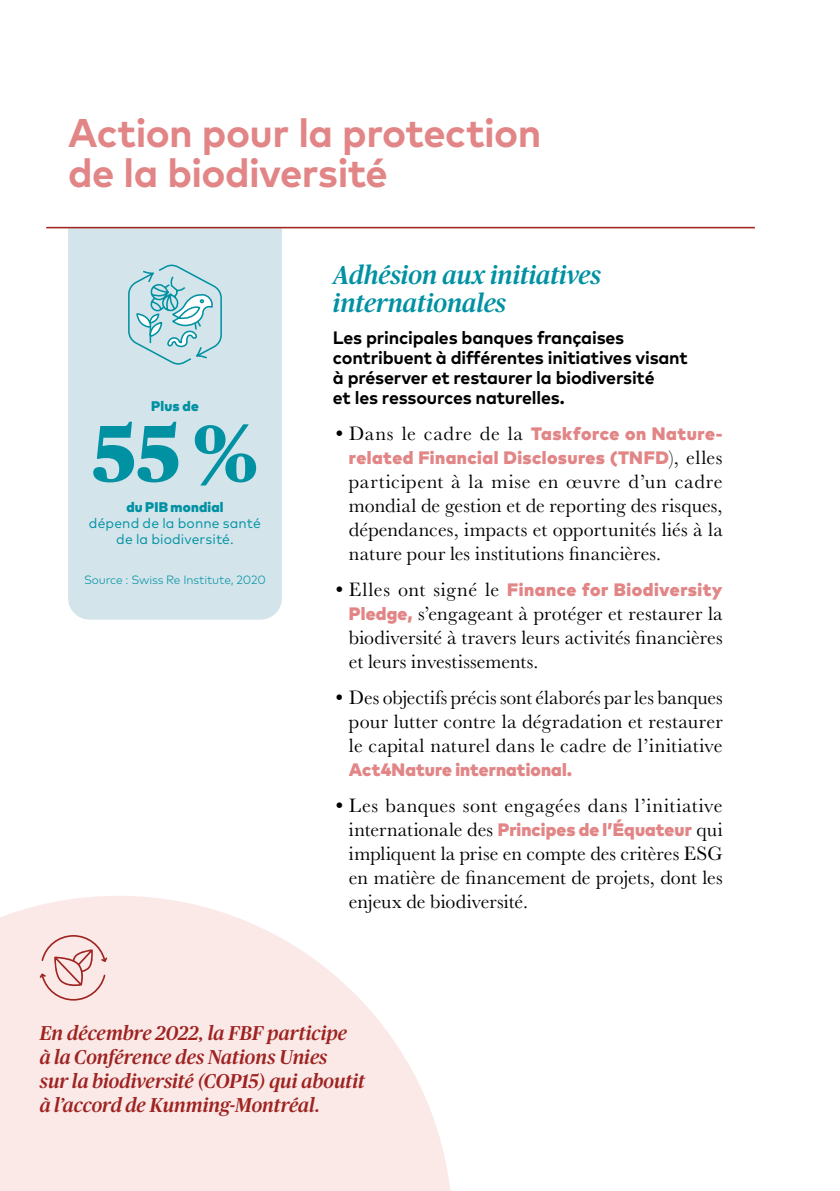
<style>
.page{position:relative;width:840px;height:1191px;background:#fff}
.page>*{position:absolute;margin:0;border:0;box-sizing:border-box;transform-origin:0 0}
.t1{font:900 80px "Publico";color:#0091a2}
.t2{font:700 40px/40px "Mark Pro";letter-spacing:-.015em;color:#e28586}
.t3{font:italic 500 26px/28px "Publico";color:#0091a2}
.t4{font:20px/24px "Baskerville URW";letter-spacing:.01em;color:#000;text-align:justify}
.t5{font:italic 500 20px/24px "Publico";color:#9e2321}
.t6{font:20px "Baskerville URW";letter-spacing:.03em;color:#000}
.t7{font:900 18px/24px "Mark Pro";letter-spacing:.02em;color:#e28586;text-align:right}
.t8{font:700 18px/20px "Mark Pro";letter-spacing:-.01em;color:#000}
.t9{font:14px/16px "Mark Pro";letter-spacing:.01em;color:#0091a2;text-align:center}
.t10{font:900 14px "Mark Pro";letter-spacing:.015em;color:#0091a2}
.t11{font:300 12px "Mark Pro";letter-spacing:-.01em;color:#0091a2}
.s1{font-family:"Baskerville URW";font-weight:400;font-size:20px;color:#000}
.s2{font-family:"Mark Pro";font-weight:900;font-size:18px;color:#e28586}
</style>
<div class="page">
<div style="left:68px;top:228px;width:214px;height:391px;background:#d3e4eb"></div>
<svg style="left:0;top:896px;width:450px;height:295px;fill:#fae9e7"></svg>
<hr style="left:46px;top:227px;width:708px;height:1px;background:#9e2321">
<svg style="left:127px;top:264px;width:95px;height:101px;background:#b6d9e1"></svg>
<svg style="left:40px;top:935px;width:67px;height:65px;background:#ecccca"></svg>
<h2 class="t2" style="left:68px;top:110px;width:474px">Action pour la protection de la biodiversité</h2>
<p class="t10" style="left:151px;top:396px;width:49px">Plus de</p>
<h1 class="t1" style="left:92px;top:409px;width:167px">55%</h1>
<p class="t10" style="left:126px;top:496px;width:99px">du PIB mondial</p>
<p class="t9" style="left:89px;top:513px;width:173px">dépend de la bonne santé de la biodiversité.</p>
<p class="t11" style="left:84px;top:570px;width:183px">Source : Swiss Re Institute, 2020</p>
<h3 class="t3" style="left:333px;top:260px;width:269px">Adhésion aux initiatives internationales</h3>
<p class="t8" style="left:333px;top:326px;width:356px">Les principales banques françaises contribuent à différentes initiatives visant à préserver et restaurer la biodiversité<br>et les ressources naturelles.</p>
<p class="t7" style="left:333px;top:420px;width:391px"><span class="s1">•Dans le cadre de la</span> Taskforce on Nature&shy;related Financial Disclosures (TNFD<span class="s1">), elles</span></p>
<p class="t4" style="left:349px;top:468px;width:375px">participent à la mise en œuvre d’un cadre mondial de gestion et de reporting des risques, dépendances, impacts et opportunités liés à la nature pour les institutions financières.</p>
<p class="t7" style="left:333px;top:576px;width:391px"><span class="s1">•Elles ont signé le</span> Finance for Biodiversity</p>
<p class="t4" style="left:349px;top:600px;width:375px"><span class="s2">Pledge,</span> s’engageant à protéger et restaurer la biodiversité à travers leurs activités financières et leurs investissements.</p>
<p class="t4" style="left:349px;top:684px;width:375px;text-indent:-16px">•Des objectifs précis sont élaborés par les banques pour lutter contre la dégradation et restaurer le capital naturel dans le cadre de l’initiative</p>
<p class="t7" style="left:349px;top:756px;width:225px">Act4Nature international.</p>
<p class="t6" style="left:333px;top:791px;width:391px">•Les banques sont engagées dans l’initiative</p>
<p class="t7" style="left:349px;top:816px;width:375px"><span class="s1">internationale des</span> Principes de l’Équateur <span class="s1">qui</span></p>
<p class="t4" style="left:349px;top:840px;width:375px">impliquent la prise en compte des critères ESG en matière de financement de projets, dont les enjeux de biodiversité.</p>
<p class="t5" style="left:40px;top:1021px;width:326px">En décembre 2022, la FBF participe<br>à la Conférence des Nations Unies<br>sur la biodiversité (COP15) qui aboutit à l’accord de Kunming-Montréal.</p>
</div>
